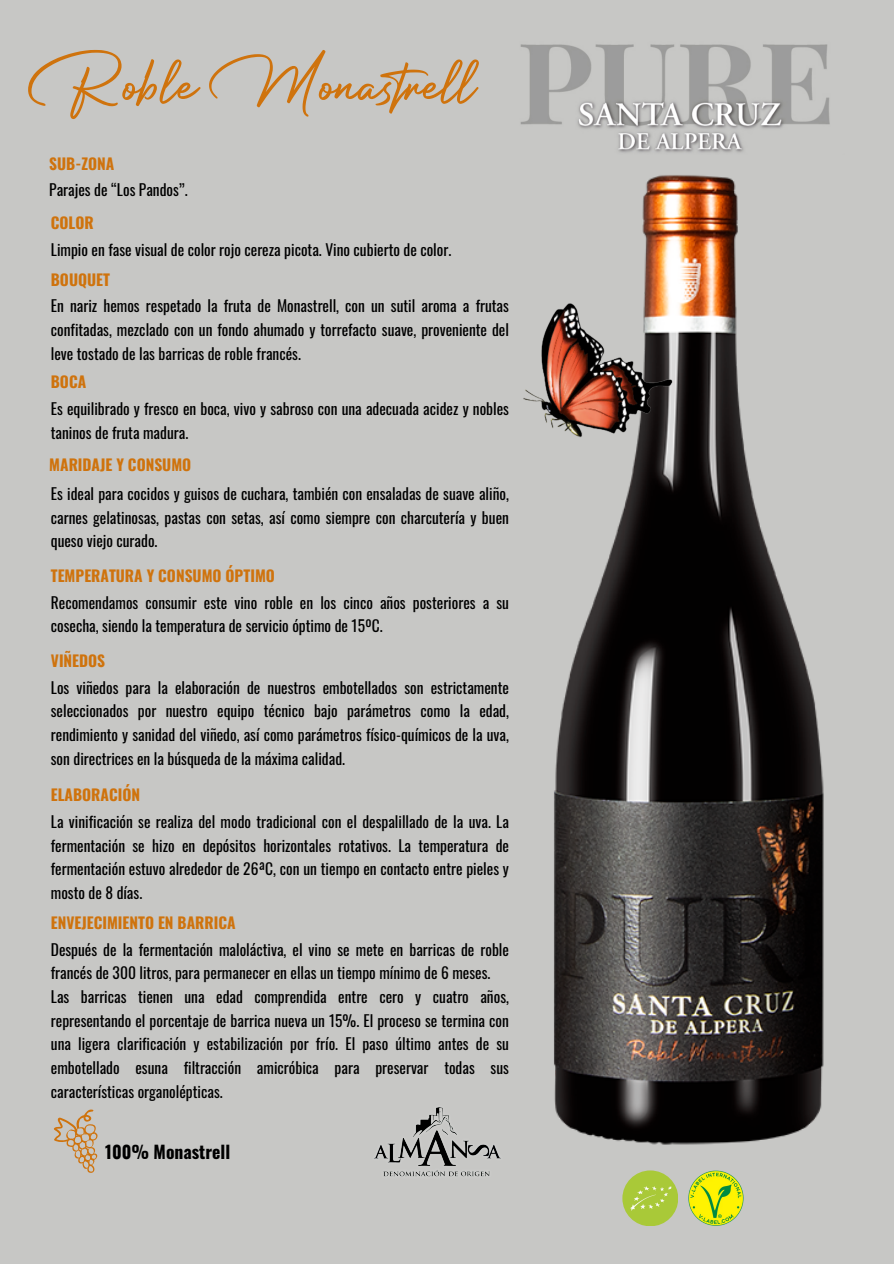
<style>
.page{position:relative;width:894px;height:1264px;background:#fff}
.page>*{position:absolute;margin:0;border:0;box-sizing:border-box;transform-origin:0 0}
.t1{font:55.8px "Betterlett";color:#cf730d}
.t2{font:700 17.55px "Oswald";color:#000}
.t3{font:15.45px/23.7px "Oswald";color:#000;text-align:justify}
.t4{font:700 15.45px "Oswald";color:#cf730d}
</style>
<div class="page">
<div style="left:0;top:0;width:893px;height:1263px;background:#c7c7c5"></div>
<img style="left:374px;top:1107px;width:116px;height:70px">
<svg style="left:54px;top:1109px;width:44px;height:64px"></svg>
<img style="left:520px;top:44px;width:310px;height:85px">
<img style="left:483px;top:132px;width:341px;height:1035px">
<img style="left:509px;top:295px;width:182px;height:174px">
<div style="left:622px;top:1170px;width:56px;height:56px;background:#a9c938;border-radius:50%"></div>
<img style="left:622px;top:1178px;width:47px;height:40px">
<img style="left:669px;top:1151px;width:93px;height:75px">
<p class="t1" style="left:28px;top:49px;width:446px">Roble Monastrell</p>
<p class="t4" style="left:49px;top:152px;width:66px">SUB-ZONA</p>
<h1 class="t3" style="left:49px;top:177px;width:140px">Parajes de “Los Pandos”.</h1>
<p class="t4" style="left:51px;top:210px;width:44px">COLOR</p>
<h3 class="t3" style="left:51px;top:237px;width:402px">Limpio en fase visual de color rojo cereza picota. Vino cubierto de color.</h3>
<p class="t4" style="left:51px;top:267px;width:61px">BOUQUET</p>
<p class="t3" style="left:51px;top:293px;width:459px">En nariz hemos respetado la fruta de Monastrell, con un sutil aroma a frutas confitadas, mezclado con un fondo ahumado y torrefacto suave, proveniente del leve tostado de las barricas de roble francés.</p>
<h3 class="t4" style="left:51px;top:370px;width:37px">BOCA</h3>
<h3 class="t3" style="left:51px;top:396px;width:459px">Es equilibrado y fresco en boca, vivo y sabroso con una adecuada acidez y nobles taninos de fruta madura.</h3>
<p class="t4" style="left:49px;top:453px;width:143px">MARIDAJE Y CONSUMO</p>
<p class="t3" style="left:51px;top:481px;width:459px">Es ideal para cocidos y guisos de cuchara, también con ensaladas de suave aliño, carnes gelatinosas, pastas con setas, así como siempre con charcutería y buen queso viejo curado.</p>
<h3 class="t4" style="left:51px;top:563px;width:225px">TEMPERATURA Y CONSUMO ÓPTIMO</h3>
<h3 class="t3" style="left:51px;top:590px;width:459px">Recomendamos consumir este vino roble en los cinco años posteriores a su cosecha, siendo la temperatura de servicio óptimo de 15ºC.</h3>
<p class="t4" style="left:51px;top:649px;width:56px">VIÑEDOS</p>
<p class="t3" style="left:51px;top:675px;width:459px">Los viñedos para la elaboración de nuestros embotellados son estrictamente seleccionados por nuestro equipo técnico bajo parámetros como la edad, rendimiento y sanidad del viñedo, así como parámetros físico-químicos de la uva, son directrices en la búsqueda de la máxima calidad.</p>
<h3 class="t4" style="left:51px;top:783px;width:91px">ELABORACIÓN</h3>
<h3 class="t3" style="left:51px;top:809px;width:459px">La vinificación se realiza del modo tradicional con el despalillado de la uva. La fermentación se hizo en depósitos horizontales rotativos. La temperatura de fermentación estuvo alrededor de 26ªC, con un tiempo en contacto entre pieles y mosto de 8 días.</h3>
<p class="t4" style="left:51px;top:910px;width:186px">ENVEJECIMIENTO EN BARRICA</p>
<p class="t3" style="left:51px;top:937px;width:459px">Después de la fermentación maloláctiva, el vino se mete en barricas de roble francés de 300 litros, para permanecer en ellas un tiempo mínimo de 6 meses.</p>
<h3 class="t3" style="left:51px;top:984px;width:459px">Las barricas tienen una edad comprendida entre cero y cuatro años, representando el porcentaje de barrica nueva un 15%. El proceso se termina con una ligera clarificación y estabilización por frío. El paso último antes de su embotellado esuna filtracción amicróbica para preservar todas sus características organolépticas.</h3>
<h3 class="t2" style="left:105px;top:1137px;width:126px">100% Monastrell</h3>
</div>
